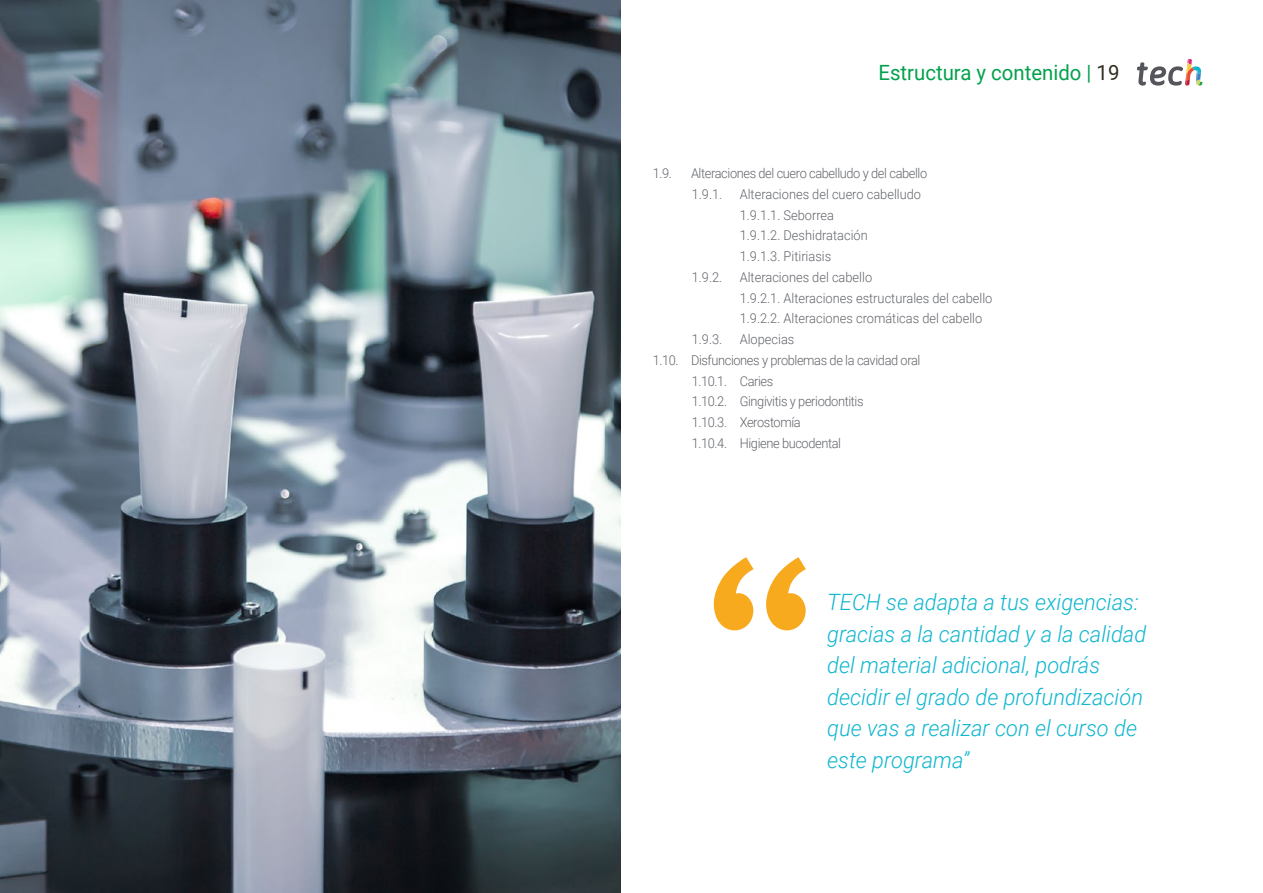
<style>
.page{position:relative;width:1263px;height:893px;background:#fff}
.page>*{position:absolute;margin:0;border:0;box-sizing:border-box;transform-origin:0 0}
.t1{font:italic 300 22.5px/31.5px "Roboto";color:#0fb6cf}
.t2{font:21px "Roboto";color:#04a14d}
.t3{font:300 13.5px/20.7px "Roboto";color:#61646a;scale:.95 1}
.t4{font:300 13.5px/20.7px "Roboto";letter-spacing:-.03em;color:#61646a;scale:.95 1}
.s1{color:#312e20}
</style>
<div class="page">
<img style="left:0;top:0;width:621px;height:893px">
<svg style="left:714px;top:557px;width:92px;height:73px"></svg>
<svg style="left:1137px;top:59px;width:65px;height:27px"></svg>
<h2 class="t2" style="left:878px;top:57px;width:242px">Estructura y contenido | <span class="s1">19</span></h2>
<p class="t3" style="left:653px;top:162px;width:22px">1.9.</p>
<p class="t4" style="left:691px;top:162px;width:250px">Alteraciones del cuero cabelludo y del cabello<br>1.9.1.</p>
<p class="t3" style="left:740px;top:183px;width:192px">Alteraciones del cuero cabelludo<br>1.9.1.1. Seborrea<br>1.9.1.2. Deshidratación<br>1.9.1.3. Pitiriasis</p>
<p class="t3" style="left:692px;top:266px;width:34px">1.9.2.</p>
<p class="t3" style="left:740px;top:266px;width:267px">Alteraciones del cabello<br>1.9.2.1. Alteraciones estructurales del cabello<br>1.9.2.2. Alteraciones cromáticas del cabello</p>
<p class="t3" style="left:692px;top:328px;width:34px">1.9.3.</p>
<p class="t3" style="left:740px;top:328px;width:59px">Alopecias</p>
<p class="t4" style="left:653px;top:349px;width:283px">1.10. Disfunciones y problemas de la cavidad oral</p>
<p class="t4" style="left:692px;top:370px;width:87px">1.10.1. Caries</p>
<p class="t4" style="left:692px;top:391px;width:182px">1.10.2. Gingivitis y periodontitis</p>
<p class="t4" style="left:692px;top:411px;width:116px">1.10.3. Xerostomía</p>
<p class="t4" style="left:692px;top:432px;width:159px">1.10.4. Higiene bucodental</p>
<h1 class="t1" style="left:827px;top:585px;width:321px">TECH se adapta a tus exigencias: gracias a la cantidad y a la calidad del material adicional, podrás decidir el grado de profundización que vas a realizar con el curso de este programa”</h1>
</div>
